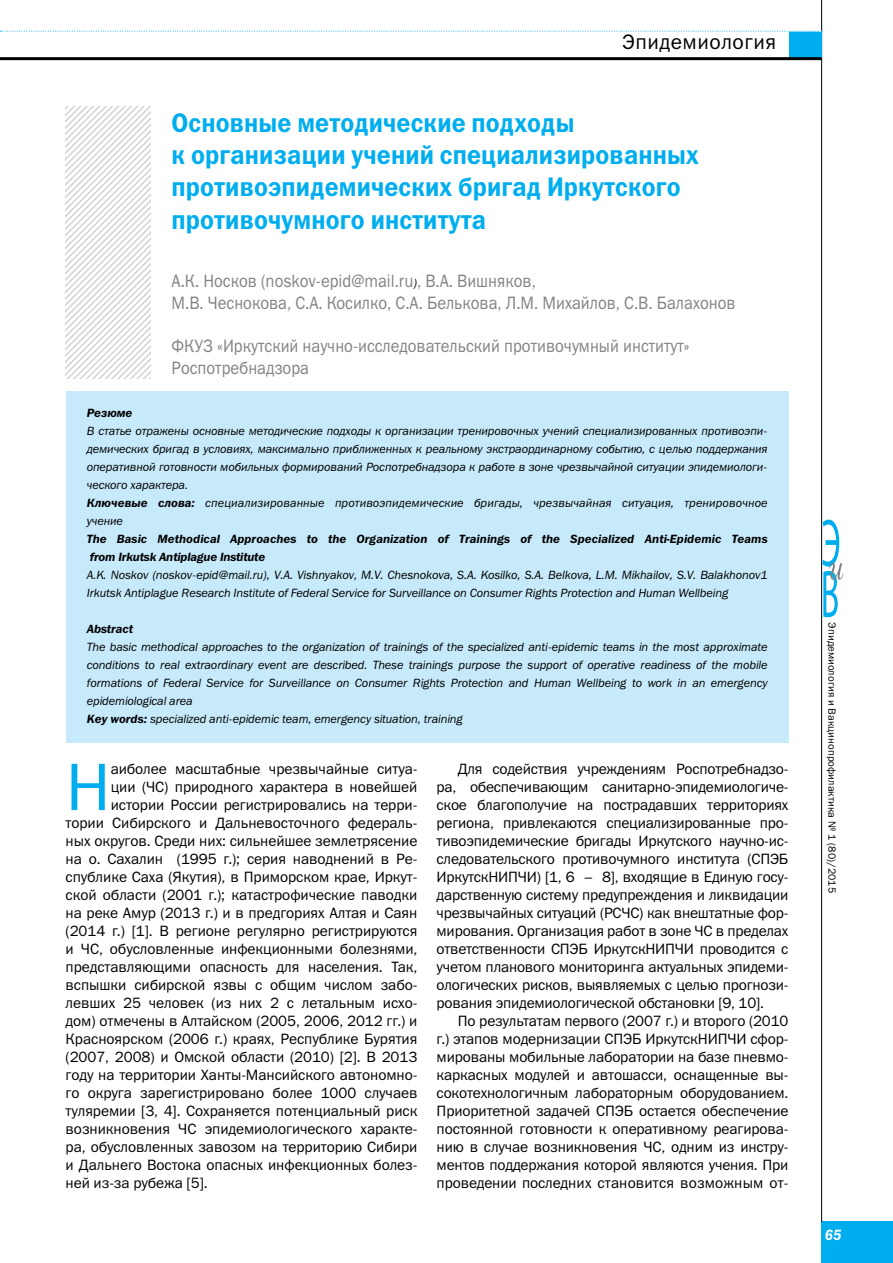
<style>
.page{position:relative;width:893px;height:1263px;background:#fff}
.page>*{position:absolute;margin:0;border:0;box-sizing:border-box;transform-origin:0 0}
.t1{font:67.5px "Franklin Gothic Book C";color:#00aeef}
.t2{font:27px/32.4px "Franklin Gothic Demi C";letter-spacing:.005em;color:#00aeef;scale:.9 1}
.t3{font:21px "Franklin Gothic Book C";letter-spacing:.025em;color:#000}
.t4{font:18px/21.6px "Franklin Gothic Book C";color:#808285;scale:.9 1}
.t5{font:15px/18px "Franklin Gothic Book C";letter-spacing:-.005em;color:#000;text-align:justify}
.t6{font:italic 15px "Franklin Gothic Demi C";color:#fff;scale:.9 1}
.t7{font:italic 12px/18px "Franklin Gothic Book C";letter-spacing:-.01em;color:#000}
.t8{font:italic 12px/18px "Franklin Gothic Demi C";letter-spacing:.005em;color:#000}
.t9{font:10.5px "Franklin Gothic Book C";letter-spacing:.005em;color:#000}
.s1{font-style:italic;font-size:12px;color:#000}
.s2{font-family:"Franklin Gothic Demi C"}
</style>
<div class="page">
<div style="left:821px;top:1222px;width:72px;height:41px;background:#00aeef"></div>
<hr style="left:821px;top:0;width:1px;height:1222px;background:#000">
<svg style="left:822px;top:520px;width:21px;height:97px"></svg>
<div style="left:789px;top:31px;width:32px;height:26px;background:#00aeef"></div>
<svg style="left:0;top:31px;width:822px;height:1px"></svg>
<hr style="left:0;top:57px;width:822px;height:3px;background:#000">
<svg style="left:66px;top:106px;width:85px;height:272px"></svg>
<div style="left:66px;top:392px;width:722px;height:350px;background:#c7eafb"></div>
<h3 class="t3" style="left:622px;top:31px;width:156px">Эпидемиология</h3>
<h2 class="t2" style="left:172px;top:106px;width:587px">Основные методические подходы<br>к организации учений специализированных противоэпидемических бригад Иркутского противочумного института</h2>
<p class="t4" style="left:172px;top:270px;width:628px">А.К. Носков (noskov-epid@mail.ru<span class="s1">)</span>, В.А. Вишняков,<br>М.В. Чеснокова, С.А. Косилко, С.А. Белькова, Л.М. Михайлов, С.В. Балахонов</p>
<p class="t4" style="left:172px;top:335px;width:577px">ФКУЗ «Иркутский научно-исследовательский противочумный институт»<br>Роспотребнадзора</p>
<p class="t8" style="left:87px;top:403px;width:47px">Резюме</p>
<p class="t7" style="left:87px;top:421px;width:682px">В статье отражены основные методические подходы к организации тренировочных учений специализированных противоэпи&shy;демических бригад в условиях, максимально приближенных к реальному экстраординарному событию, с целью поддержания оперативной готовности мобильных формирований Роспотребнадзора к работе в зоне чрезвычайной ситуации эпидемиологи&shy;ческого характера.<br><span class="s2">Ключевые слова:</span> специализированные противоэпидемические бригады, чрезвычайная ситуация, тренировочное учение</p>
<p class="t8" style="left:87px;top:529px;width:682px">The Basic Methodical Approaches to the Organization of Trainings of the Specialized Anti-Epidemic Teams from Irkutsk Antiplague Institute</p>
<p class="t7" style="left:87px;top:565px;width:682px">A.K. Noskov (noskov-epid@mail.ru), V.A. Vishnyakov, M.V. Chesnokova, S.A. Kosilko, S.А. Belkova, L.M. Mikhailov, S.V. Balakhonov1<br>Irkutsk Antiplague Research Institute of Federal Service for Surveillance on Consumer Rights Protection and Human Wellbeing</p>
<p class="t8" style="left:87px;top:619px;width:48px">Abstract</p>
<p class="t7" style="left:87px;top:637px;width:682px">The basic methodical approaches to the organization of trainings of the specialized anti-epidemic teams in the most approximate conditions to real extraordinary event are described. These trainings purpose the support of operative readiness of the mobile formations of Federal Service for Surveillance on Consumer Rights Protection and Human Wellbeing to work in an emergency epidemiological area<br><span class="s2">Key words:</span> specialized anti-epidemic team, emergency situation, training</p>
<h1 class="t1" style="left:66px;top:749px;width:47px">Н</h1>
<p class="t5" style="left:111px;top:760px;width:308px">аиболее масштабные чрезвычайные ситуа-</p>
<p class="t5" style="left:437px;top:760px;width:353px;text-indent:21px">Для содействия учреждениям Роспотребнадзо&shy;ра, обеспечивающим санитарно-эпидемиологиче&shy;ское благополучие на пострадавших территориях региона, привлекаются специализированные про&shy;тивоэпидемические бригады Иркутского научно-ис&shy;следовательского противочумного института (СПЭБ ИркутскНИПЧИ) [1, 6 – 8], входящие в Единую госу&shy;дарственную систему предупреждения и ликвидации чрезвычайных ситуаций (РСЧС) как внештатные фор&shy;мирования. Организация работ в зоне ЧС в пределах ответственности СПЭБ ИркутскНИПЧИ проводится с учетом планового мониторинга актуальных эпидеми&shy;ологических рисков, выявляемых с целью прогнози&shy;рования эпидемиологической обстановки [9, 10].</p>
<p class="t5" style="left:437px;top:1012px;width:353px;text-indent:21px">По результатам первого (2007 г.) и второго (2010 г.) этапов модернизации СПЭБ ИркутскНИПЧИ сфор&shy;мированы мобильные лаборатории на базе пневмо&shy;каркасных модулей и автошасси, оснащенные вы&shy;сокотехнологичным лабораторным оборудованием.<br>Приоритетной задачей СПЭБ остается обеспечение постоянной готовности к оперативному реагирова&shy;нию в случае возникновения ЧС, одним из инстру&shy;ментов поддержания которой являются учения. При проведении последних становится возможным от-</p>
<p class="t5" style="left:111px;top:778px;width:308px">ции (ЧС) природного характера в новейшей</p>
<p class="t5" style="left:111px;top:796px;width:308px">истории России регистрировались на терри-</p>
<p class="t5" style="left:66px;top:814px;width:353px">тории Сибирского и Дальневосточного федераль-</p>
<p class="t5" style="left:66px;top:832px;width:353px">ных округов. Среди них: сильнейшее землетрясение</p>
<p class="t5" style="left:66px;top:850px;width:353px">на о. Сахалин (1995 г.); серия наводнений в Ре-</p>
<p class="t5" style="left:66px;top:868px;width:353px">спублике Саха (Якутия), в Приморском крае, Иркут-</p>
<p class="t5" style="left:66px;top:886px;width:353px">ской области (2001 г.); катастрофические паводки</p>
<p class="t5" style="left:66px;top:904px;width:353px">на реке Амур (2013 г.) и в предгориях Алтая и Саян</p>
<p class="t5" style="left:66px;top:922px;width:353px">(2014 г.) [1]. В регионе регулярно регистрируются</p>
<p class="t5" style="left:66px;top:940px;width:353px">и ЧС, обусловленные инфекционными болезнями,</p>
<p class="t5" style="left:66px;top:958px;width:353px">представляющими опасность для населения. Так,</p>
<p class="t5" style="left:66px;top:976px;width:353px">вспышки сибирской язвы с общим числом забо-</p>
<p class="t5" style="left:66px;top:994px;width:353px">левших 25 человек (из них 2 с летальным исхо-</p>
<p class="t5" style="left:66px;top:1012px;width:353px">дом) отмечены в Алтайском (2005, 2006, 2012 гг.) и</p>
<p class="t5" style="left:66px;top:1030px;width:353px">Красноярском (2006 г.) краях, Республике Бурятия</p>
<p class="t5" style="left:66px;top:1048px;width:353px">(2007, 2008) и Омской области (2010) [2]. В 2013</p>
<p class="t5" style="left:66px;top:1066px;width:353px">году на территории Ханты-Мансийского автономно-</p>
<p class="t5" style="left:66px;top:1084px;width:353px">го округа зарегистрировано более 1000 случаев</p>
<p class="t5" style="left:66px;top:1102px;width:353px">туляремии [3, 4]. Сохраняется потенциальный риск</p>
<p class="t5" style="left:66px;top:1120px;width:353px">возникновения ЧС эпидемиологического характе-</p>
<p class="t5" style="left:66px;top:1138px;width:353px">ра, обусловленных завозом на территорию Сибири</p>
<p class="t5" style="left:66px;top:1156px;width:353px">и Дальнего Востока опасных инфекционных болез-</p>
<p class="t5" style="left:66px;top:1174px;width:144px">ней из-за рубежа [5].</p>
<p class="t9" style="left:838px;top:622px;width:272px;rotate:90deg">Эпидемиология и Вакцинопрофилактика № 1 (80)/2015</p>
<p class="t6" style="left:825px;top:1226px;width:20px">65</p>
</div>
